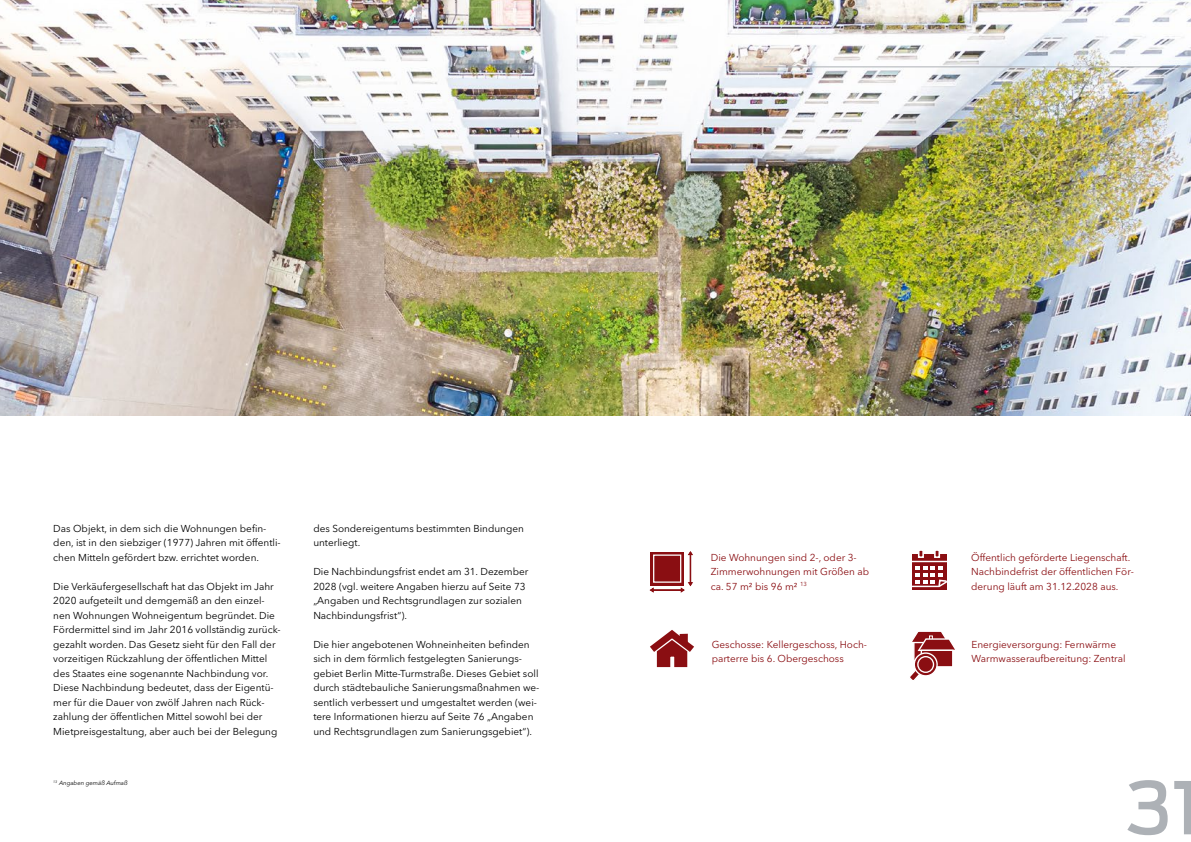
<style>
.page{position:relative;width:1191px;height:842px;background:#fff}
.page>*{position:absolute;margin:0;border:0;box-sizing:border-box;transform-origin:0 0}
.t1{font:500 72px "Antenna";color:#adb1b6}
.t2{font:10px/14.5px "Avenir Next LT Pro";color:#000}
.t3{font:10px/14.5px "Avenir Next LT Pro";color:#8a0e12}
.t4{font:italic 6px "Avenir Next LT Pro";color:#000}
</style>
<div class="page">
<img style="left:0;top:0;width:1191px;height:416px">
<hr style="left:763px;top:66px;width:428px;height:1px;background:#adb1b6">
<svg style="left:650px;top:630px;width:44px;height:38px"></svg>
<div style="left:650px;top:552px;width:34px;height:33px;background:#8a0e12"></div>
<div style="left:653px;top:554px;width:28px;height:29px;border:1px solid #fff"></div>
<div style="left:690px;top:552px;width:1px;height:33px;border:1px solid #8a0e12"></div>
<svg style="left:688px;top:551px;width:5px;height:4px"></svg>
<div style="left:651px;top:589px;width:32px;height:2px;border:1px solid #8a0e12"></div>
<svg style="left:680px;top:582px;width:13px;height:11px"></svg>
<svg style="left:649px;top:587px;width:5px;height:6px"></svg>
<svg style="left:914px;top:652px;width:6px;height:7px"></svg>
<svg style="left:910px;top:671px;width:9px;height:9px"></svg>
<svg style="left:912px;top:631px;width:43px;height:21px"></svg>
<div style="left:920px;top:650px;width:33px;height:17px;background:#8a0e12;border:1px solid #fff"></div>
<svg style="left:914px;top:653px;width:23px;height:23px"></svg>
<div style="left:913px;top:652px;width:24px;height:24px;border:1px solid #fff;border-radius:50%"></div>
<div style="left:918px;top:657px;width:15px;height:15px;background:#8a0e12;border-radius:50%"></div>
<div style="left:917px;top:656px;width:17px;height:17px;border:1px solid #fff;border-radius:50%"></div>
<div style="left:911px;top:554px;width:35px;height:36px;background:#8a0e12"></div>
<svg style="left:911px;top:560px;width:36px;height:28px"></svg>
<svg style="left:918px;top:550px;width:6px;height:8px"></svg>
<svg style="left:934px;top:550px;width:6px;height:8px"></svg>
<p class="t2" style="left:53px;top:521px;width:229px">Das Objekt, in dem sich die Wohnungen befin&shy;den, ist in den siebziger (1977) Jahren mit öffentli&shy;chen Mitteln gefördert bzw. errichtet worden.</p>
<p class="t2" style="left:53px;top:579px;width:229px">Die Verkäufergesellschaft hat das Objekt im Jahr 2020 aufgeteilt und demgemäß an den einzel&shy;nen Wohnungen Wohneigentum begründet. Die Fördermittel sind im Jahr 2016 vollständig zurück&shy;gezahlt worden. Das Gesetz sieht für den Fall der vorzeitigen Rückzahlung der öffentlichen Mittel des Staates eine sogenannte Nachbindung vor.<br>Diese Nachbindung bedeutet, dass der Eigentü&shy;mer für die Dauer von zwölf Jahren nach Rück&shy;zahlung der öffentlichen Mittel sowohl bei der Mietpreisgestaltung, aber auch bei der Belegung</p>
<p class="t4" style="left:53px;top:779px;width:76px"><sup>13</sup> Angaben gemäß Aufmaß</p>
<p class="t2" style="left:313px;top:521px;width:212px">des Sondereigentums bestimmten Bindungen unterliegt.</p>
<p class="t2" style="left:313px;top:564px;width:216px">Die Nachbindungsfrist endet am 31. Dezember 2028 (vgl. weitere Angaben hierzu auf Seite 73 „Angaben und Rechtsgrundlagen zur sozialen Nachbindungsfrist“).</p>
<p class="t2" style="left:313px;top:637px;width:228px">Die hier angebotenen Wohneinheiten befinden sich in dem förmlich festgelegten Sanierungs&shy;gebiet Berlin Mitte-Turmstraße. Dieses Gebiet soll durch städtebauliche Sanierungsmaßnahmen we&shy;sentlich verbessert und umgestaltet werden (wei&shy;tere Informationen hierzu auf Seite 76 „Angaben und Rechtsgrundlagen zum Sanierungsgebiet“).</p>
<p class="t3" style="left:711px;top:550px;width:160px">Die Wohnungen sind 2-, oder 3-<br>Zimmerwohnungen mit Größen ab ca. 57 m² bis 96 m² <sup>13</sup></p>
<p class="t3" style="left:711px;top:637px;width:157px">Geschosse: Kellergeschoss, Hoch&shy;parterre bis 6. Obergeschoss</p>
<p class="t3" style="left:971px;top:550px;width:164px">Öffentlich geförderte Liegenschaft.<br>Nachbindefrist der öffentlichen För&shy;derung läuft am 31.12.2028 aus.</p>
<p class="t3" style="left:971px;top:637px;width:156px">Energieversorgung: Fernwärme<br>Warmwasseraufbereitung: Zentral</p>
<h1 class="t1" style="left:1126px;top:765px;width:75px">31</h1>
</div>
